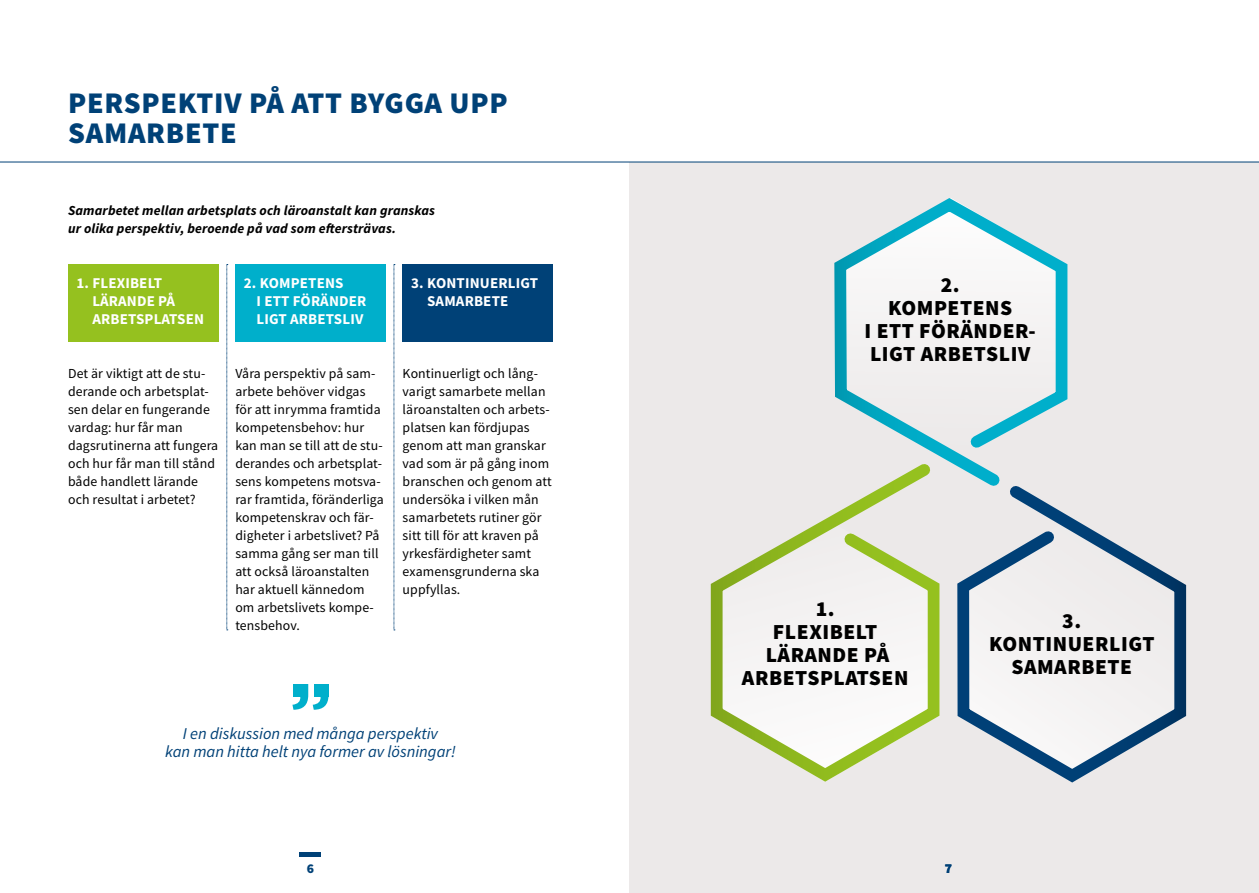
<style>
.page{position:relative;width:1259px;height:893px;background:#fff}
.page>*{position:absolute;margin:0;border:0;box-sizing:border-box;transform-origin:0 0}
.t1{font:900 30px/30px "Source Sans Pro";letter-spacing:.025em;color:#004177}
.t2{font:900 21.45px/23.1px "Source Sans Pro";letter-spacing:.025em;color:#000;text-align:center}
.t3{font:italic 16.5px/18px "Source Sans Pro";color:#004177;text-align:center}
.t4{font:700 15px/18px "Source Sans Pro";letter-spacing:.01em;color:#fff}
.t5{font:13.8px/18px "Source Sans Pro";letter-spacing:.01em;color:#000}
.t6{font:italic 700 13.8px/18px "Source Sans Pro";letter-spacing:.01em;color:#000}
.t7{font:900 13.5px "Source Sans Pro";color:#004177}
</style>
<div class="page">
<hr style="left:300px;top:853px;width:21px;height:4px;background:#004177">
<svg style="left:394px;top:264px;width:1px;height:367px"></svg>
<svg style="left:227px;top:264px;width:1px;height:367px"></svg>
<div style="left:629px;top:162px;width:630px;height:731px;background:#ece9e9"></div>
<hr style="left:0;top:162px;width:1259px;height:1px;background:#004177">
<div style="left:68px;top:264px;width:150px;height:78px;background:#95c11f"></div>
<div style="left:403px;top:264px;width:150px;height:78px;background:#004177"></div>
<div style="left:235px;top:264px;width:151px;height:78px;background:#00afcb"></div>
<svg style="left:292px;top:684px;width:36px;height:26px"></svg>
<div style="left:294px;top:684px;width:14px;height:13px;background:#00afcb"></div>
<div style="left:314px;top:684px;width:14px;height:13px;background:#00afcb"></div>
<svg style="left:834px;top:198px;width:234px;height:278px"></svg>
<svg style="left:957px;top:476px;width:230px;height:307px"></svg>
<svg style="left:710px;top:454px;width:235px;height:328px"></svg>
<h2 class="t1" style="left:68px;top:87px;width:441px">PERSPEKTIV PÅ ATT BYGGA UPP<br>SAMARBETE</h2>
<p class="t6" style="left:68px;top:201px;width:368px">Samarbetet mellan arbetsplats och läroanstalt kan granskas ur olika perspektiv, beroende på vad som efersträvas.</p>
<p class="t4" style="left:93px;top:273px;width:113px;text-indent:-16px">1. FLEXIBELT<br>LÄRANDE PÅ<br>ARBETSPLATSEN</p>
<p class="t4" style="left:427px;top:273px;width:112px;text-indent:-16px">3. KONTINUERLIGT<br>SAMARBETE</p>
<p class="t4" style="left:257px;top:273px;width:111px;text-indent:-13px">2. KOMPETENS<br>I ETT FÖRÄNDER<br>LIGT ARBETSLIV</p>
<p class="t5" style="left:68px;top:364px;width:139px">Det är viktigt att de stu-</p>
<p class="t5" style="left:235px;top:364px;width:141px">Våra perspektiv på sam-</p>
<p class="t5" style="left:403px;top:364px;width:137px">Kontinuerligt och lång-</p>
<p class="t5" style="left:68px;top:382px;width:142px">derande och arbetsplat-</p>
<p class="t5" style="left:235px;top:382px;width:132px">arbete behöver vidgas</p>
<p class="t5" style="left:403px;top:382px;width:144px">varigt samarbete mellan</p>
<p class="t5" style="left:68px;top:400px;width:143px">sen delar en fungerande</p>
<p class="t5" style="left:235px;top:400px;width:147px">för att inrymma framtida</p>
<p class="t5" style="left:403px;top:400px;width:149px">läroanstalten och arbets-</p>
<p class="t5" style="left:68px;top:418px;width:116px">vardag: hur får man</p>
<p class="t5" style="left:235px;top:418px;width:130px">kompetensbehov: hur</p>
<p class="t5" style="left:403px;top:418px;width:128px">platsen kan fördjupas</p>
<p class="t5" style="left:68px;top:436px;width:152px">dagsrutinerna att fungera</p>
<p class="t5" style="left:235px;top:436px;width:149px">kan man se till att de stu-</p>
<p class="t5" style="left:403px;top:436px;width:145px">genom att man granskar</p>
<p class="t5" style="left:68px;top:454px;width:148px">och hur får man till stånd</p>
<p class="t5" style="left:235px;top:454px;width:148px">derandes och arbetsplat-</p>
<p class="t5" style="left:403px;top:454px;width:148px">vad som är på gång inom</p>
<p class="t5" style="left:68px;top:472px;width:132px">både handlett lärande</p>
<p class="t5" style="left:235px;top:472px;width:147px">sens kompetens motsva-</p>
<p class="t5" style="left:403px;top:472px;width:151px">branschen och genom att</p>
<p class="t5" style="left:68px;top:490px;width:129px">och resultat i arbetet?</p>
<p class="t5" style="left:235px;top:490px;width:150px">rar framtida, föränderliga</p>
<p class="t5" style="left:403px;top:490px;width:138px">undersöka i vilken mån</p>
<p class="t5" style="left:235px;top:508px;width:140px">kompetenskrav och fär-</p>
<p class="t5" style="left:403px;top:508px;width:140px">samarbetets rutiner gör</p>
<p class="t5" style="left:235px;top:526px;width:146px">digheter i arbetslivet? På</p>
<p class="t5" style="left:403px;top:526px;width:138px">sitt till för att kraven på</p>
<p class="t5" style="left:235px;top:544px;width:145px">samma gång ser man till</p>
<p class="t5" style="left:403px;top:544px;width:130px">yrkesfärdigheter samt</p>
<p class="t5" style="left:235px;top:562px;width:135px">att också läroanstalten</p>
<p class="t5" style="left:403px;top:562px;width:138px">examensgrunderna ska</p>
<p class="t5" style="left:235px;top:580px;width:131px">har aktuell kännedom</p>
<p class="t5" style="left:403px;top:580px;width:59px">uppfyllas.</p>
<p class="t5" style="left:235px;top:598px;width:140px">om arbetslivets kompe&shy;tensbehov.</p>
<p class="t3" style="left:165px;top:724px;width:292px">I en diskussion med många perspektiv<br>kan man hitta helt nya former av lösningar!</p>
<p class="t7" style="left:307px;top:859px;width:9px">6</p>
<p class="t2" style="left:864px;top:273px;width:173px">2.<br>KOMPETENS<br>I ETT FÖRÄNDER-<br>LIGT ARBETSLIV</p>
<p class="t2" style="left:742px;top:597px;width:168px">1.<br>FLEXIBELT<br>LÄRANDE PÅ<br>ARBETSPLATSEN</p>
<p class="t2" style="left:989px;top:609px;width:167px">3.<br>KONTINUERLIGT<br>SAMARBETE</p>
<p class="t7" style="left:945px;top:859px;width:9px">7</p>
</div>
